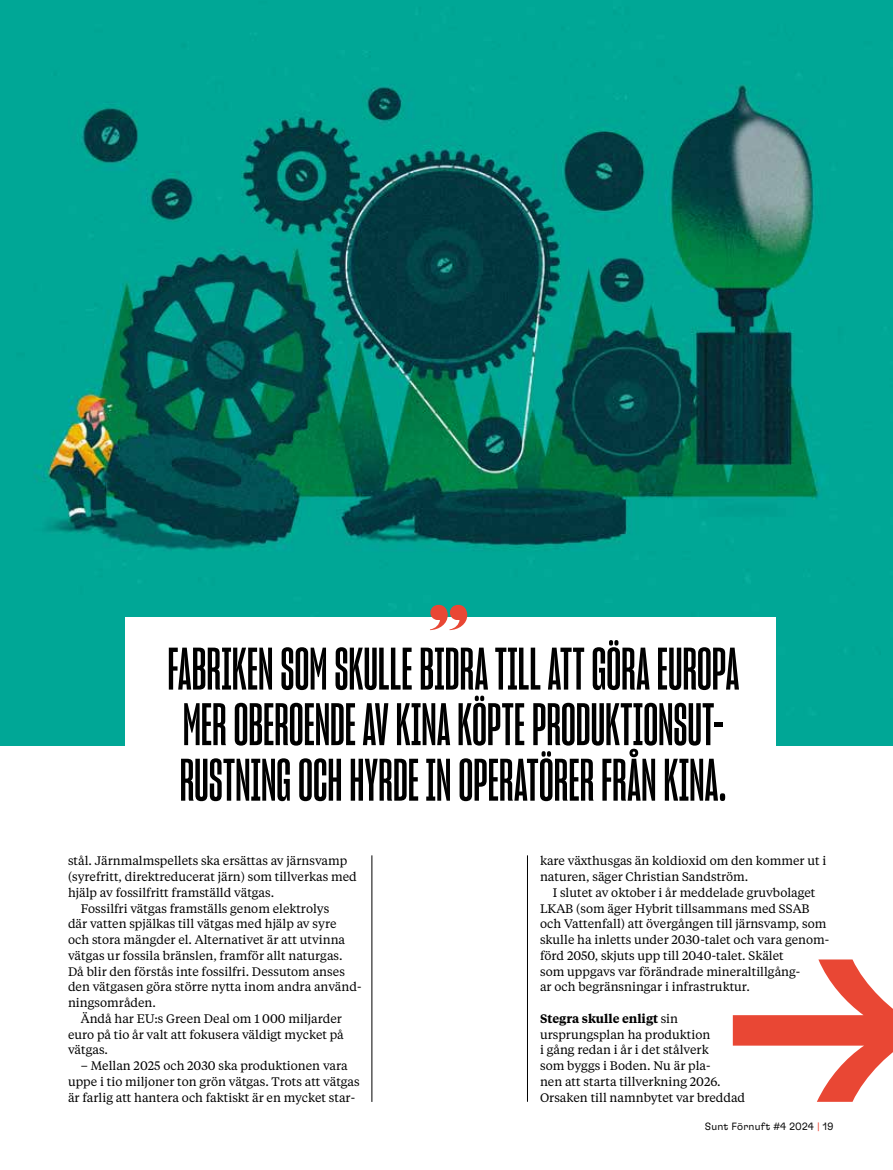
<style>
.page{position:relative;width:893px;height:1170px;background:#fff}
.page>*{position:absolute;margin:0;border:0;box-sizing:border-box;transform-origin:0 0}
.t1{font:58.5px/55.5px "Sharp Grotesk Sm Bold 10";color:#000}
.t2{font:12.3px/15.8px "Tiempos Text";color:#000}
.t3{font:300 10.5px "GT Flexa";letter-spacing:.025em;color:#000}
.s1{font-weight:600}
.s2{color:#e94734}
</style>
<div class="page">
<img style="left:0;top:0;width:893px;height:745px">
<div style="left:125px;top:617px;width:651px;height:201px;background:#fff"></div>
<hr style="left:372px;top:855px;width:1px;height:246px;background:#000">
<hr style="left:527px;top:855px;width:1px;height:246px;background:#000">
<svg style="left:733px;top:959px;width:160px;height:142px"></svg>
<svg style="left:430px;top:604px;width:37px;height:26px"></svg>
<h1 class="t1" style="left:167px;top:641px;width:573px">FABRIKEN SOM SKULLE BIDRA TILL ATT GÖRA EUROPA<br>MER OBEROENDE AV KINA KÖPTE PRODUKTIONSUT-<br>RUSTNING OCH HYRDE IN OPERATÖRER FRÅN KINA.</h1>
<p class="t2" style="left:68px;top:852px;width:281px">stål. Järnmalmspellets ska ersättas av järnsvamp</p>
<p class="t2" style="left:68px;top:868px;width:290px">(syrefritt, direktreducerat järn) som tillverkas med</p>
<p class="t2" style="left:68px;top:884px;width:208px">hjälp av fossilfritt framställd vätgas.</p>
<p class="t2" style="left:81px;top:899px;width:250px">Fossilfri vätgas framställs genom elektrolys</p>
<p class="t2" style="left:68px;top:915px;width:270px">där vatten spjälkas till vätgas med hjälp av syre</p>
<p class="t2" style="left:68px;top:931px;width:279px">och stora mängder el. Alternativet är att utvinna</p>
<p class="t2" style="left:68px;top:947px;width:276px">vätgas ur fossila bränslen, framför allt naturgas.</p>
<p class="t2" style="left:68px;top:962px;width:278px">Då blir den förstås inte fossilfri. Dessutom anses</p>
<p class="t2" style="left:68px;top:978px;width:295px">den vätgasen göra större nytta inom andra använd-</p>
<p class="t2" style="left:68px;top:994px;width:90px">ningsområden.</p>
<p class="t2" style="left:81px;top:1010px;width:263px">Ändå har EU:s Green Deal om 1 000 miljarder</p>
<p class="t2" style="left:68px;top:1025px;width:277px">euro på tio år valt att fokusera väldigt mycket på</p>
<p class="t2" style="left:68px;top:1041px;width:41px">vätgas.</p>
<p class="t2" style="left:68px;top:1057px;width:293px;text-align:center">– Mellan 2025 och 2030 ska produktionen vara uppe i tio miljoner ton grön vätgas. Trots att vätgas är farlig att hantera och faktiskt är en mycket star-</p>
<p class="t2" style="left:540px;top:852px;width:288px">kare växthusgas än koldioxid om den kommer ut i naturen, säger Christian Sandström.</p>
<p class="t2" style="left:540px;top:884px;width:291px;text-indent:13px">I slutet av oktober i år meddelade gruvbolaget LKAB (som äger Hybrit tillsammans med SSAB och Vattenfall) att övergången till järnsvamp, som skulle ha inletts under 2030-talet och vara genom&shy;förd 2050, skjuts upp till 2040-talet. Skälet<br>som uppgavs var förändrade mineraltillgång-<br>ar och begränsningar i infrastruktur.</p>
<p class="t2" style="left:540px;top:1010px;width:207px"><span class="s1">Stegra skulle enligt</span> sin ursprungsplan ha produktion<br>i gång redan i år i det stålverk<br>som byggs i Boden. Nu är pla-<br>nen att starta tillverkning 2026.<br>Orsaken till namnbytet var breddad</p>
<p class="t3" style="left:705px;top:1119px;width:130px">Sunt Förnuft #4 2024 <span class="s2">|</span> 19</p>
</div>
